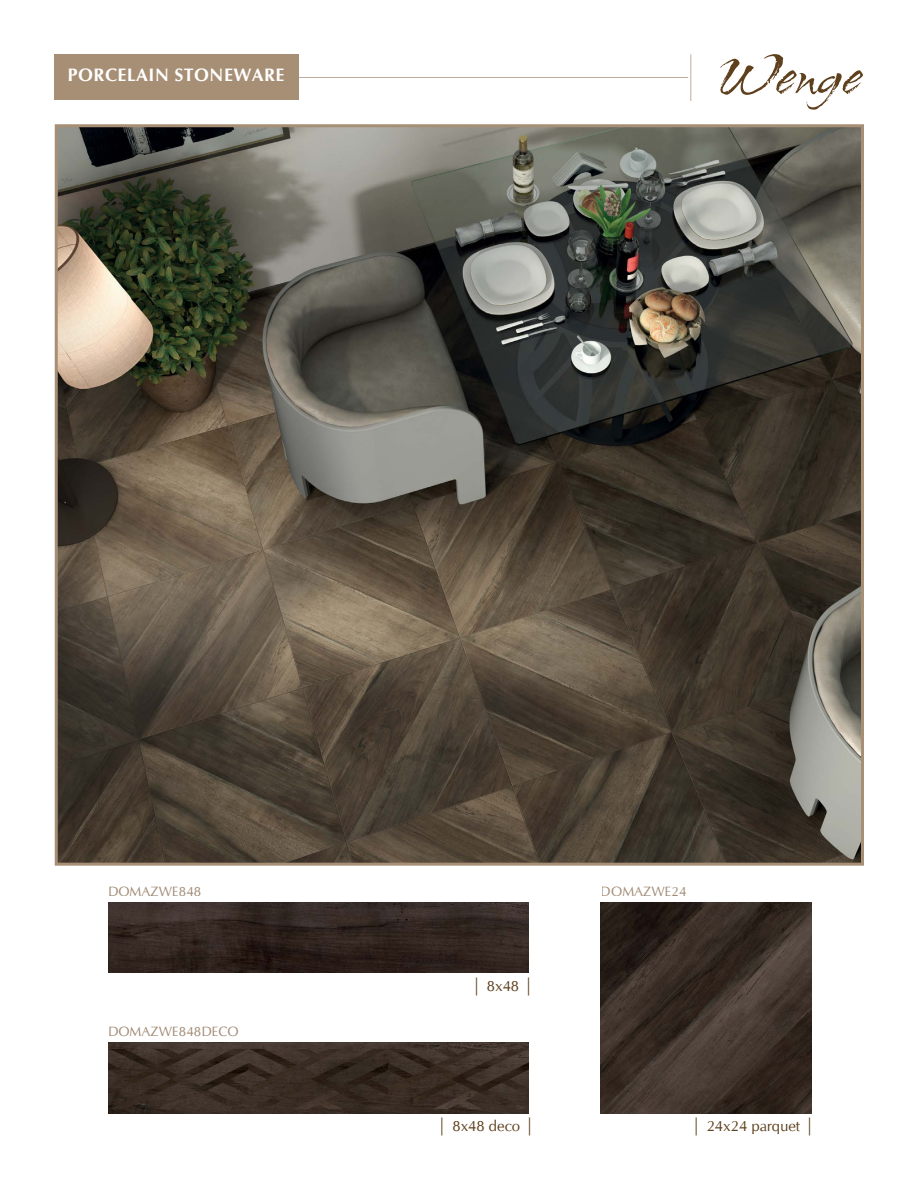
<style>
.page{position:relative;width:918px;height:1188px;background:#fff}
.page>*{position:absolute;margin:0;border:0;box-sizing:border-box;transform-origin:0 0}
.t1{font:63px "Arid ITCTT";color:#5f401d}
.t2{font:700 18px "CG Omega";letter-spacing:.025em;color:#fff}
.t3{font:15px "CG Omega";color:#5f401d}
.t4{font:13.5px "CG Omega";color:#816446}
.s1{font-size:18px}
</style>
<div class="page">
<img style="left:59px;top:128px;width:801px;height:734px">
<div style="left:55px;top:124px;width:809px;height:742px;border:3px solid #a78f75"></div>
<hr style="left:298px;top:77px;width:390px;height:1px;background:#805637">
<hr style="left:690px;top:54px;width:1px;height:47px;background:#805637">
<div style="left:54px;top:54px;width:244px;height:46px;background:#a78f75"></div>
<img style="left:108px;top:903px;width:421px;height:70px">
<img style="left:108px;top:1043px;width:421px;height:70px">
<img style="left:601px;top:903px;width:210px;height:210px">
<h2 class="t2" style="left:68px;top:63px;width:219px">PORCELAIN STONEWARE</h2>
<h1 class="t1" style="left:718px;top:42px;width:146px">Wenge</h1>
<p class="t4" style="left:108px;top:883px;width:95px">DOMAZWE848</p>
<p class="t4" style="left:108px;top:1023px;width:132px">DOMAZWE848DECO</p>
<p class="t3" style="left:472px;top:977px;width:63px"><span class="s1">|</span> 8x48 <span class="s1">|</span></p>
<p class="t3" style="left:438px;top:1117px;width:98px"><span class="s1">|</span> 8x48 deco <span class="s1">|</span></p>
<p class="t4" style="left:601px;top:883px;width:87px">DOMAZWE24</p>
<p class="t3" style="left:692px;top:1117px;width:124px"><span class="s1">|</span> 24x24 parquet <span class="s1">|</span></p>
</div>
